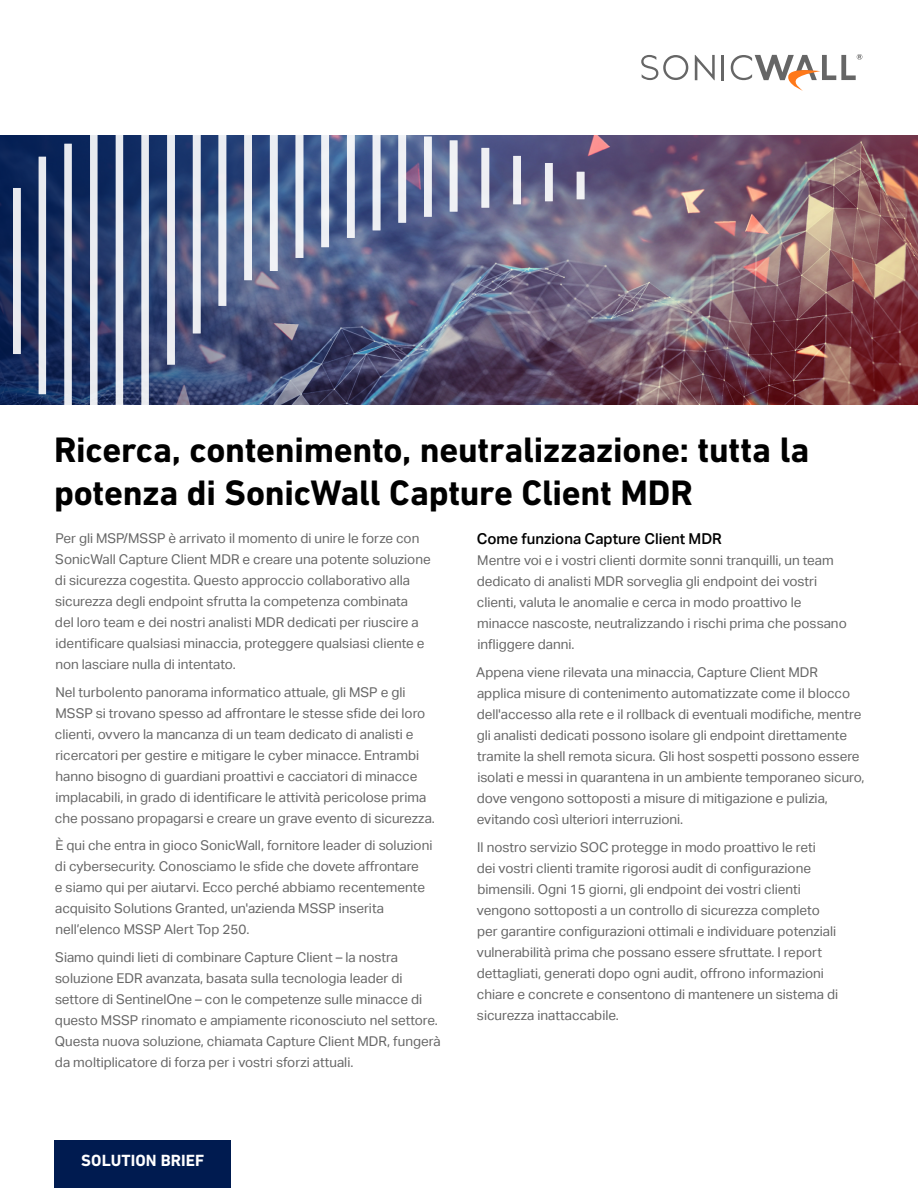
<style>
.page{position:relative;width:918px;height:1188px;background:#fff}
.page>*{position:absolute;margin:0;border:0;box-sizing:border-box;transform-origin:0 0}
.t1{font:700 36px/43.2px "DIN Next LT Pro";letter-spacing:-.01em;color:#000}
.t2{font:700 16.5px "DIN Next LT Pro";letter-spacing:.005em;color:#fff}
.t3{font:500 15px "Aktiv Grotesk";color:#000}
.t4{font:13.5px/21px "Aktiv Grotesk";color:#666}
</style>
<div class="page">
<img style="left:584px;top:135px;width:334px;height:270px">
<svg style="left:0;top:135px;width:584px;height:270px;background:#5f688b"></svg>
<svg style="left:695px;top:55px;width:20px;height:25px"></svg>
<hr style="left:722px;top:55px;width:2px;height:25px;background:#666">
<svg style="left:641px;top:55px;width:47px;height:25px"></svg>
<svg style="left:731px;top:54px;width:131px;height:37px"></svg>
<div style="left:54px;top:1140px;width:177px;height:48px;background:#001b50"></div>
<h1 class="t1" style="left:54px;top:428px;width:757px">Ricerca, contenimento, neutralizzazione: tutta la potenza di SonicWall Capture Client MDR</h1>
<p class="t4" style="left:55px;top:528px;width:377px">Per gli MSP/MSSP è arrivato il momento di unire le forze con SonicWall Capture Client MDR e creare una potente soluzione di sicurezza cogestita. Questo approccio collaborativo alla sicurezza degli endpoint sfrutta la competenza combinata<br>del loro team e dei nostri analisti MDR dedicati per riuscire a identificare qualsiasi minaccia, proteggere qualsiasi cliente e non lasciare nulla di intentato.</p>
<p class="t4" style="left:55px;top:682px;width:382px">Nel turbolento panorama informatico attuale, gli MSP e gli MSSP si trovano spesso ad affrontare le stesse sfide dei loro clienti, ovvero la mancanza di un team dedicato di analisti e ricercatori per gestire e mitigare le cyber minacce. Entrambi hanno bisogno di guardiani proattivi e cacciatori di minacce implacabili, in grado di identificare le attività pericolose prima che possano propagarsi e creare un grave evento di sicurezza.</p>
<p class="t4" style="left:55px;top:835px;width:379px">È qui che entra in gioco SonicWall, fornitore leader di soluzioni di cybersecurity. Conosciamo le sfide che dovete affrontare<br>e siamo qui per aiutarvi. Ecco perché abbiamo recentemente acquisito Solutions Granted, un'azienda MSSP inserita nell’elenco MSSP Alert Top 250.</p>
<p class="t4" style="left:55px;top:947px;width:387px">Siamo quindi lieti di combinare Capture Client – la nostra soluzione EDR avanzata, basata sulla tecnologia leader di settore di SentinelOne – con le competenze sulle minacce di questo MSSP rinomato e ampiamente riconosciuto nel settore.<br>Questa nuova soluzione, chiamata Capture Client MDR, fungerà da moltiplicatore di forza per i vostri sforzi attuali.</p>
<p class="t2" style="left:81px;top:1150px;width:124px">SOLUTION BRIEF</p>
<p class="t3" style="left:477px;top:530px;width:247px">Come funziona Capture Client MDR</p>
<p class="t4" style="left:477px;top:550px;width:371px">Mentre voi e i vostri clienti dormite sonni tranquilli, un team dedicato di analisti MDR sorveglia gli endpoint dei vostri clienti, valuta le anomalie e cerca in modo proattivo le minacce nascoste, neutralizzando i rischi prima che possano infliggere danni.</p>
<p class="t4" style="left:476px;top:662px;width:390px">Appena viene rilevata una minaccia, Capture Client MDR applica misure di contenimento automatizzate come il blocco dell'accesso alla rete e il rollback di eventuali modifiche, mentre gli analisti dedicati possono isolare gli endpoint direttamente tramite la shell remota sicura. Gli host sospetti possono essere isolati e messi in quarantena in un ambiente temporaneo sicuro, dove vengono sottoposti a misure di mitigazione e pulizia, evitando così ulteriori interruzioni.</p>
<p class="t4" style="left:477px;top:836px;width:363px">Il nostro servizio SOC protegge in modo proattivo le reti<br>dei vostri clienti tramite rigorosi audit di configurazione bimensili. Ogni 15 giorni, gli endpoint dei vostri clienti vengono sottoposti a un controllo di sicurezza completo per garantire configurazioni ottimali e individuare potenziali vulnerabilità prima che possano essere sfruttate. I report dettagliati, generati dopo ogni audit, offrono informazioni chiare e concrete e consentono di mantenere un sistema di sicurezza inattaccabile.</p>
</div>
